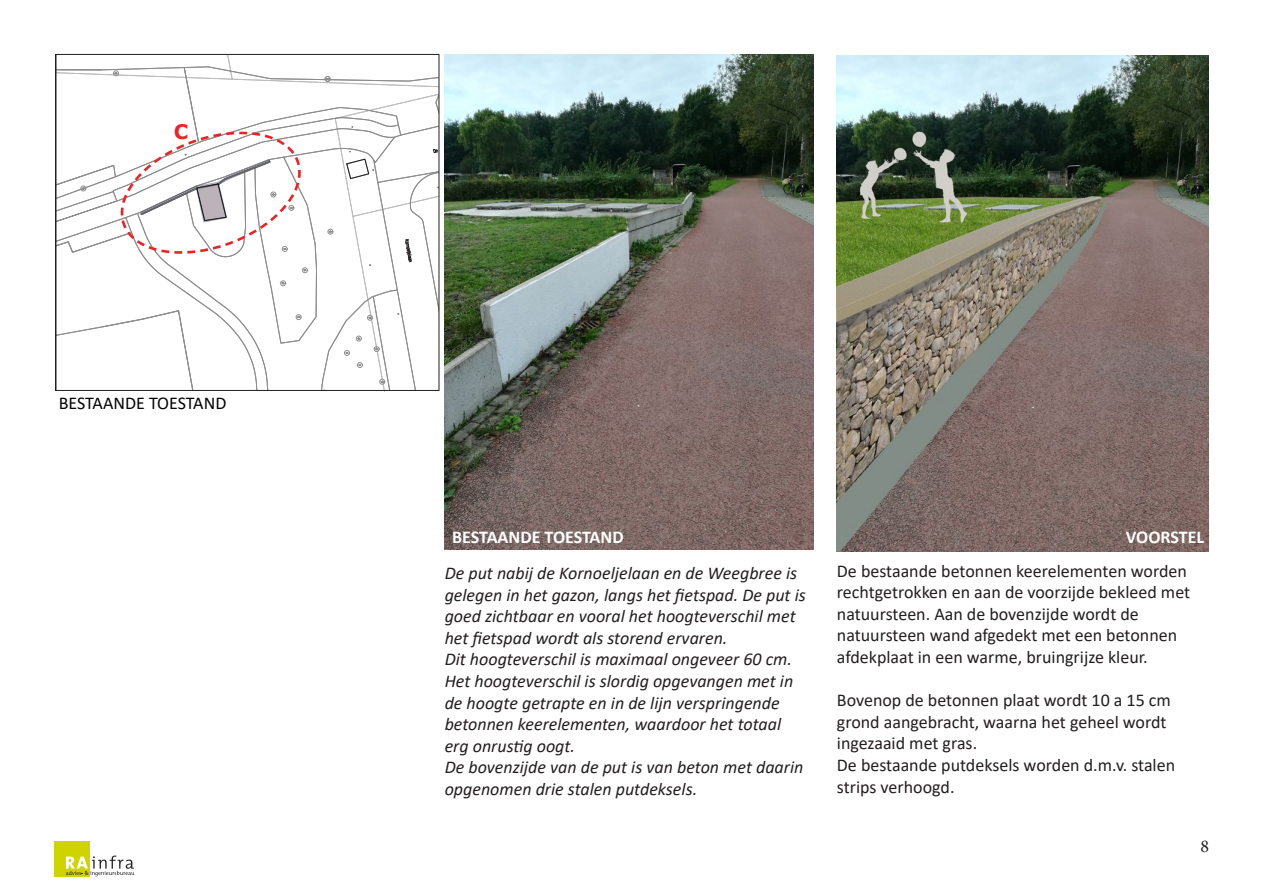
<style>
.page{position:relative;width:1263px;height:893px;background:#fff}
.page>*{position:absolute;margin:0;border:0;box-sizing:border-box;transform-origin:0 0}
.t1{font:700 20.1px "Verdana";color:#ee2325}
.t2{font:italic 18px/21.6px "Calibri";color:#231f20}
.t3{font:18px/21.6px "Calibri";color:#231f20}
.t4{font:700 18px "Calibri";color:#fff}
.t5{font:18px "Calibri";color:#040503}
.t6{font:18px "Minion Pro";color:#231f20}
</style>
<div class="page">
<div style="left:54px;top:841px;width:36px;height:36px;background:#cfd400"></div>
<svg style="left:66px;top:855px;width:68px;height:21px"></svg>
<img style="left:445px;top:54px;width:368px;height:495px">
<svg style="left:56px;top:54px;width:384px;height:337px"></svg>
<img style="left:837px;top:55px;width:372px;height:496px">
<p class="t1" style="left:174px;top:117px;width:16px">C</p>
<p class="t5" style="left:59px;top:391px;width:169px">BESTAANDE TOESTAND</p>
<p class="t4" style="left:452px;top:524px;width:173px">BESTAANDE TOESTAND</p>
<p class="t2" style="left:445px;top:561px;width:363px">De put nabij de Kornoeljelaan en de Weegbree is gelegen in het gazon, langs het fietspad. De put is goed zichtbaar en vooral het hoogteverschil met het fietspad wordt als storend ervaren.</p>
<p class="t2" style="left:445px;top:648px;width:350px">Dit hoogteverschil is maximaal ongeveer 60 cm.<br>Het hoogteverschil is slordig opgevangen met in de hoogte getrapte en in de lijn verspringende betonnen keerelementen, waardoor het totaal</p>
<p class="t2" style="left:445px;top:734px;width:132px">erg onrustig oogt.</p>
<p class="t2" style="left:445px;top:756px;width:360px">De bovenzijde van de put is van beton met daarin opgenomen drie stalen putdeksels.</p>
<p class="t4" style="left:1126px;top:525px;width:80px">VOORSTEL</p>
<p class="t3" style="left:837px;top:559px;width:355px">De bestaande betonnen keerelementen worden rechtgetrokken en aan de voorzijde bekleed met natuursteen. Aan de bovenzijde wordt de</p>
<p class="t3" style="left:837px;top:624px;width:342px">natuursteen wand afgedekt met een betonnen afdekplaat in een warme, bruingrijze kleur.</p>
<p class="t3" style="left:837px;top:689px;width:335px">Bovenop de betonnen plaat wordt 10 a 15 cm grond aangebracht, waarna het geheel wordt</p>
<p class="t3" style="left:837px;top:732px;width:142px">ingezaaid met gras.</p>
<p class="t3" style="left:837px;top:754px;width:340px">De bestaande putdeksels worden d.m.v. stalen strips verhoogd.</p>
<p class="t6" style="left:1200px;top:834px;width:10px">8</p>
</div>
